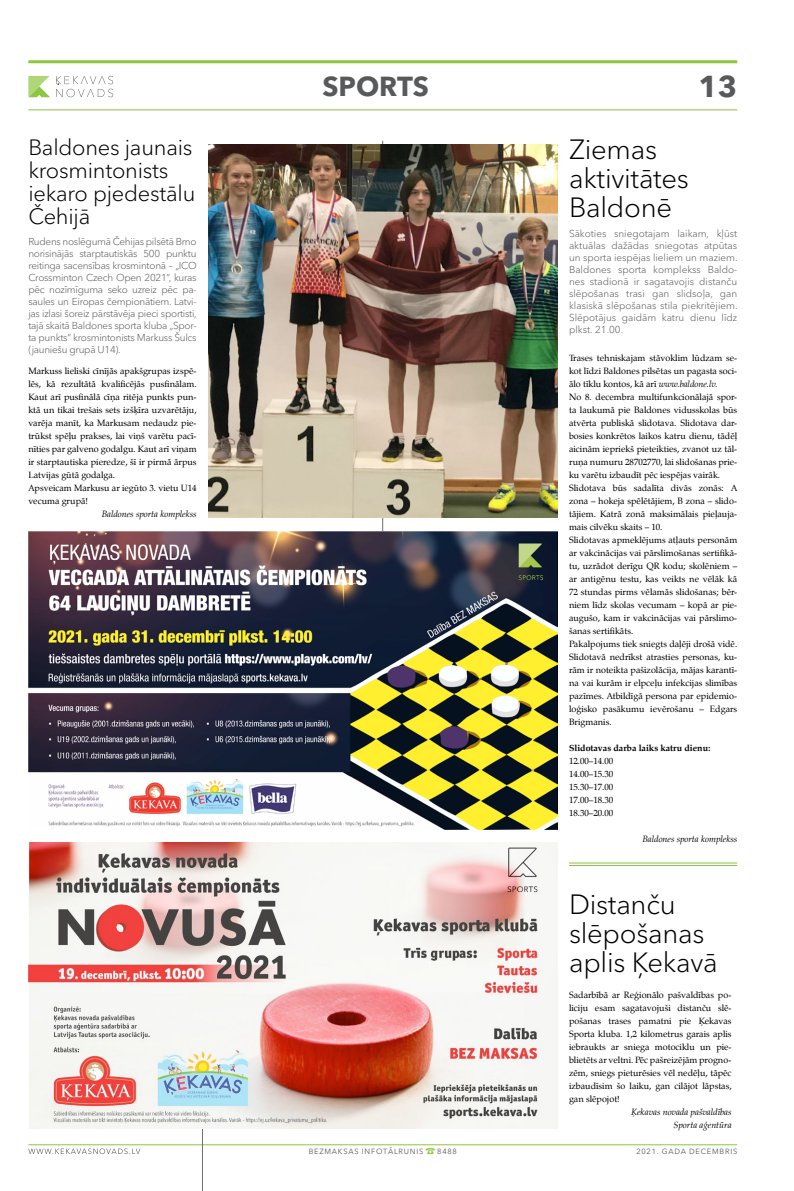
<style>
.page{position:relative;width:794px;height:1191px;background:#fff}
.page>*{position:absolute;margin:0;border:0;box-sizing:border-box;transform-origin:0 0}
.t1{font:700 30px "Avenir Next Cyr";color:#58595b}
.t2{font:300 27.6px/29px "Avenir Next Cyr";letter-spacing:-.01em;color:#000}
.t3{font:700 27.3px "Avenir Next Cyr";color:#58595b}
.t4{font:300 22px/23px "Avenir Next Cyr";letter-spacing:-.01em;color:#000}
.t5{font:14px "Dienbats";color:#8dc63f}
.t6{font:300 10px/12px "Avenir Next Cyr";letter-spacing:-.015em;color:#58595b;text-align:justify}
.t7{font:9px/13px "Zapf Calligraphic 801 TL";color:#000;text-align:justify}
.t8{font:italic 9px/13px "Zapf Calligraphic 801 TL";color:#000;text-align:right}
.t9{font:700 9px "Zapf Calligraphic 801 TL";color:#000}
.t10{font:7.5px "Avenir Next Cyr";letter-spacing:.1em;color:#58595b}
.s1{font-style:italic}
</style>
<div class="page">
<hr style="left:28px;top:1144px;width:709px;height:1px;background:#8dc63f">
<hr style="left:28px;top:60px;width:709px;height:3px;background:#8dc63f">
<hr style="left:28px;top:109px;width:709px;height:1px;background:#8dc63f">
<svg style="left:28px;top:76px;width:22px;height:21px"></svg>
<svg style="left:56px;top:76px;width:57px;height:21px"></svg>
<svg style="left:28px;top:1148px;width:112px;height:6px"></svg>
<hr style="left:569px;top:862px;width:168px;height:1px;background:#8dc63f">
<hr style="left:569px;top:865px;width:168px;height:1px;background:#8dc63f">
<hr style="left:382px;top:141px;width:1px;height:588px;background:#6d6e71">
<hr style="left:202px;top:1094px;width:1px;height:97px;background:#6d6e71">
<img style="left:28px;top:532px;width:529px;height:297px">
<img style="left:28px;top:842px;width:529px;height:286px">
<img style="left:209px;top:145px;width:348px;height:372px">
<h3 class="t4" style="left:28px;top:136px;width:168px">Baldones jaunais krosmintonists iekaro pjedestālu<br>Čehijā</h3>
<p class="t6" style="left:28px;top:235px;width:170px">Rudens noslēgumā Čehijas pilsētā Brno norisinājās starptautiskās 500 punktu reitinga sacensības krosmintonā – „ICO Crossminton Czech Open 2021”, kuras pēc nozīmīguma seko uzreiz pēc pa&shy;saules un Eiropas čempionātiem. Latvi&shy;jas izlasi šoreiz pārstāvēja pieci sportisti, tajā skaitā Baldones sporta kluba „Spor&shy;ta punkts” krosmintonists Markuss Šulcs (jauniešu grupā U14).</p>
<p class="t7" style="left:28px;top:364px;width:170px;text-align:left">Markuss lieliski cīnījās apakšgrupas izspē&shy;lēs, kā rezultātā kvalificējās pusfinālam.<br>Kaut arī pusfinālā cīņa ritēja punkts pun&shy;ktā un tikai trešais sets izšķīra uzvarētāju, varēja manīt, ka Markusam nedaudz pie&shy;trūkst spēļu prakses, lai viņš varētu pacī&shy;nīties par galveno godalgu. Kaut arī viņam ir starptautiska pieredze, šī ir pirmā ārpus Latvijas gūtā godalga.<br>Apsveicam Markusu ar iegūto 3. vietu U14 vecuma grupā!</p>
<p class="t8" style="left:102px;top:507px;width:96px">Baldones sporta komplekss</p>
<h3 class="t3" style="left:322px;top:70px;width:92px">SPORTS</h3>
<h1 class="t1" style="left:698px;top:68px;width:40px">13</h1>
<h2 class="t2" style="left:569px;top:135px;width:121px">Ziemas aktivitātes<br>Baldonē</h2>
<p class="t6" style="left:569px;top:228px;width:170px">Sākoties sniegotajam laikam, kļūst aktuālas dažādas sniegotas atpūtas un sporta iespējas lieliem un maziem.<br>Baldones sporta komplekss Baldo&shy;nes stadionā ir sagatavojis distanču slēpošanas trasi gan slidsoļa, gan klasiskā slēpošanas stila piekritējiem.<br>Slēpotājus gaidām katru dienu līdz plkst. 21.00.</p>
<p class="t7" style="left:569px;top:351px;width:170px;text-align:left">Trases tehniskajam stāvoklim lūdzam se&shy;kot līdzi Baldones pilsētas un pagasta soci&shy;ālo tīklu kontos, kā arī <span class="s1">www.baldone.lv.<br></span>No 8. decembra multifunkcionālajā spor&shy;ta laukumā pie Baldones vidusskolas būs atvērta publiskā slidotava. Slidotava dar&shy;bosies konkrētos laikos katru dienu, tādēļ aicinām iepriekš pieteikties, zvanot uz tāl&shy;ruņa numuru 28702770, lai slidošanas prie&shy;ku varētu izbaudīt pēc iespējas vairāk.<br>Slidotava būs sadalīta divās zonās: A zona – hokeja spēlētājiem, B zona – slido&shy;tājiem. Katrā zonā maksimālais pieļauja&shy;mais cilvēku skaits – 10.<br>Slidotavas apmeklējums atļauts personām ar vakcinācijas vai pārslimošanas sertifikā&shy;tu, uzrādot derīgu QR kodu; skolēniem – ar antigēnu testu, kas veikts ne vēlāk kā 72 stundas pirms vēlamās slidošanas; bēr&shy;niem līdz skolas vecumam – kopā ar pie&shy;augušo, kam ir vakcinācijas vai pārslimo&shy;šanas sertifikāts.<br>Pakalpojums tiek sniegts daļēji drošā vidē.<br>Slidotavā nedrīkst atrasties personas, ku&shy;rām ir noteikta pašizolācija, mājas karantī&shy;na vai kurām ir elpceļu infekcijas slimības pazīmes. Atbildīgā persona par epidemio&shy;loģisko pasākumu ievērošanu – Edgars Brigmanis.</p>
<p class="t9" style="left:569px;top:742px;width:143px">Slidotavas darba laiks katru dienu:</p>
<p class="t7" style="left:569px;top:754px;width:46px">12.00–14.00<br>14.00–15.30<br>15.30–17.00<br>17.00–18.30<br>18.30–20.00</p>
<p class="t8" style="left:642px;top:832px;width:96px">Baldones sporta komplekss</p>
<h2 class="t2" style="left:569px;top:890px;width:150px">Distanču slēpošanas aplis Ķekavā</h2>
<p class="t7" style="left:569px;top:988px;width:164px">Sadarbībā ar Reģionālo pašvaldības po&shy;liciju esam sagatavojuši distanču slē&shy;pošanas trases pamatni pie Ķekavas Sporta kluba. 1,2 kilometrus garais aplis iebraukts ar sniega motociklu un pie&shy;blietēts ar veltni. Pēc pašreizējām progno&shy;zēm, sniegs pieturēsies vēl nedēļu, tāpēc izbaudīsim šo laiku, gan cilājot lāpstas, gan slēpojot!</p>
<p class="t8" style="left:631px;top:1105px;width:102px">Ķekavas novada pašvaldības<br>Sporta aģentūra</p>
<p class="t10" style="left:309px;top:1147px;width:116px">B EZMAKSAS INFOTĀLRUNIS</p>
<p class="t10" style="left:437px;top:1147px;width:21px">8488</p>
<h3 class="t5" style="left:425px;top:1144px;width:12px">9</h3>
<p class="t10" style="left:636px;top:1147px;width:102px">2021. GADA DECEMBRIS</p>
</div>
